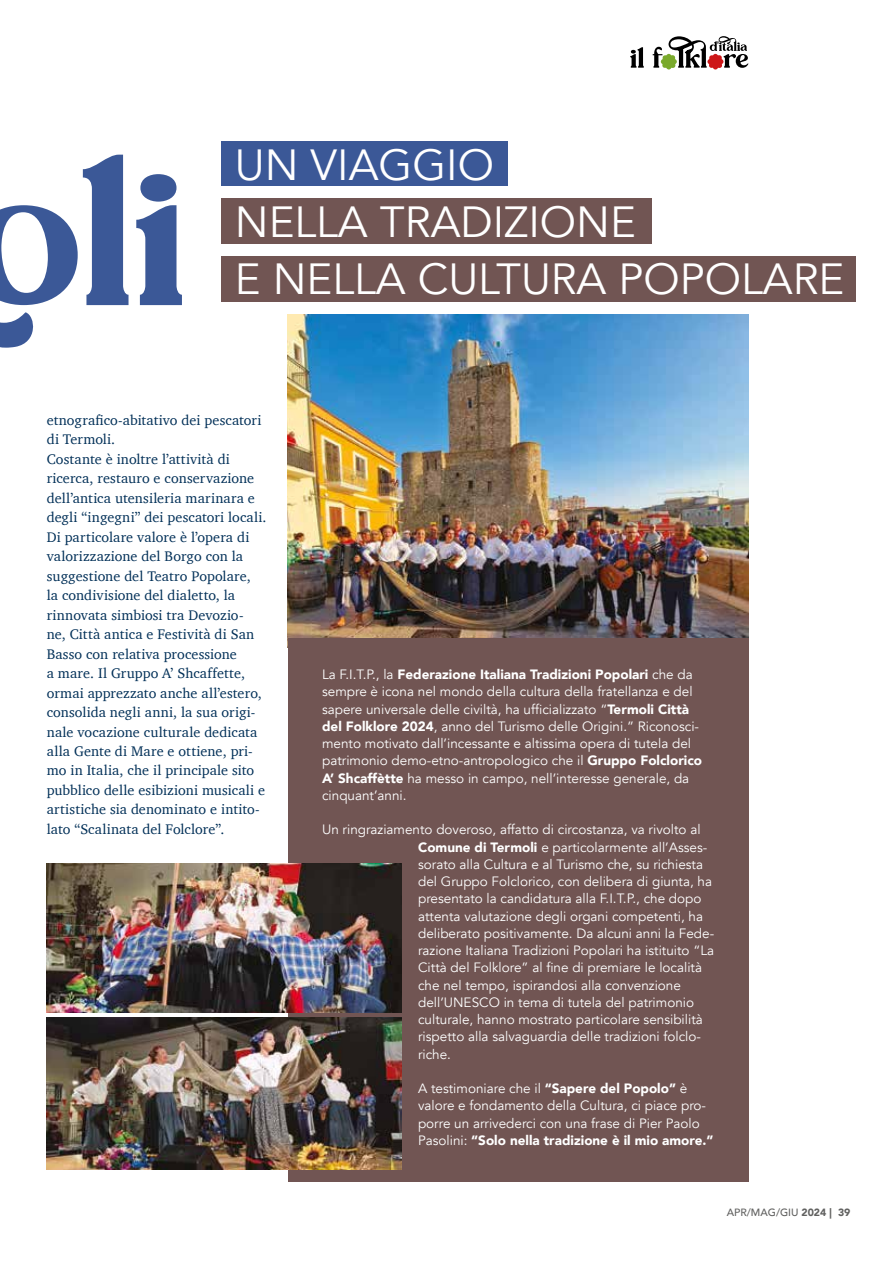
<style>
.page{position:relative;width:893px;height:1263px;background:#fff}
.page>*{position:absolute;margin:0;border:0;box-sizing:border-box;transform-origin:0 0}
.t1{font:259.35px "Requila";color:#3b5897}
.t2{font:43.5px/57px "Avenir";color:#fff}
.t3{font:14.25px/19.5px "Charter";letter-spacing:.01em;color:#002f57}
.t4{font:13.5px/17.2px "Avenir";color:#fff}
.t5{font:500 10.5px "Avenir";color:#616160}
.s1{font-weight:900}
</style>
<div class="page">
<div style="left:221px;top:141px;width:286px;height:44px;background:#3b5897"></div>
<div style="left:221px;top:198px;width:430px;height:46px;background:#715553"></div>
<div style="left:221px;top:256px;width:634px;height:46px;background:#715553"></div>
<img style="left:288px;top:315px;width:460px;height:323px">
<div style="left:288px;top:638px;width:460px;height:543px;background:#715553"></div>
<img style="left:47px;top:863px;width:354px;height:149px">
<img style="left:47px;top:1018px;width:354px;height:151px">
<svg style="left:630px;top:36px;width:118px;height:34px"></svg>
<h1 class="t1" style="left:-32px;top:75px;width:221px">oli</h1>
<h2 class="t2" style="left:235px;top:137px;width:402px">UN VIAGGIO<br>NELLA TRADIZIONE</h2>
<h2 class="t2" style="left:235px;top:251px;width:611px">E NELLA CULTURA POPOLARE</h2>
<p class="t3" style="left:47px;top:410px;width:221px">etnografico-abitativo dei pescatori di Termoli.<br>Costante è inoltre l’attività di ricerca, restauro e conservazione dell’antica utensileria marinara e degli “ingegni” dei pescatori locali.<br>Di particolare valore è l’opera di valorizzazione del Borgo con la suggestione del Teatro Popolare,<br>la condivisione del dialetto, la rinnovata simbiosi tra Devozio-<br>ne, Città antica e Festività di San Basso con relativa processione<br>a mare. Il Gruppo A’ Shcaffette, ormai apprezzato anche all’estero, consolida negli anni, la sua origi&shy;nale vocazione culturale dedicata alla Gente di Mare e ottiene, pri&shy;mo in Italia, che il principale sito pubblico delle esibizioni musicali e artistiche sia denominato e intito&shy;lato “Scalinata del Folclore”.</p>
<p class="t4" style="left:322px;top:666px;width:381px">La F.I.T.P., la <span class="s1">Federazione Italiana Tradizioni Popolari</span> che da sempre è icona nel mondo della cultura della fratellanza e del sapere universale delle civiltà, ha ufficializzato “<span class="s1">Termoli Città del Folklore 2024</span>, anno del Turismo delle Origini.” Riconosci&shy;mento motivato dall’incessante e altissima opera di tutela del patrimonio demo-etno-antropologico che il <span class="s1">Gruppo Folclorico A’ Shcaffètte</span> ha messo in campo, nell’interesse generale, da cinquant’anni.</p>
<p class="t4" style="left:418px;top:821px;width:298px;text-indent:-96px">Un ringraziamento doveroso, affatto di circostanza, va rivolto al <span class="s1">Comune di Termoli</span> e particolarmente all’Asses&shy;sorato alla Cultura e al Turismo che, su richiesta del Gruppo Folclorico, con delibera di giunta, ha presentato la candidatura alla F.I.T.P., che dopo attenta valutazione degli organi competenti, ha deliberato positivamente. Da alcuni anni la Fede&shy;razione Italiana Tradizioni Popolari ha istituito “La Città del Folklore” al fine di premiare le località che nel tempo, ispirandosi alla convenzione dell’UNESCO in tema di tutela del patrimonio culturale, hanno mostrato particolare sensibilità rispetto alla salvaguardia delle tradizioni folclo&shy;riche.</p>
<p class="t4" style="left:418px;top:1080px;width:297px">A testimoniare che il <span class="s1">“Sapere del Popolo”</span> è valore e fondamento della Cultura, ci piace pro&shy;porre un arrivederci con una frase di Pier Paolo Pasolini: <span class="s1">“Solo nella tradizione è il mio amore.”</span></p>
<p class="t5" style="left:727px;top:1203px;width:125px">APR/MAG/GIU <span class="s1">2024 | 39</span></p>
</div>
